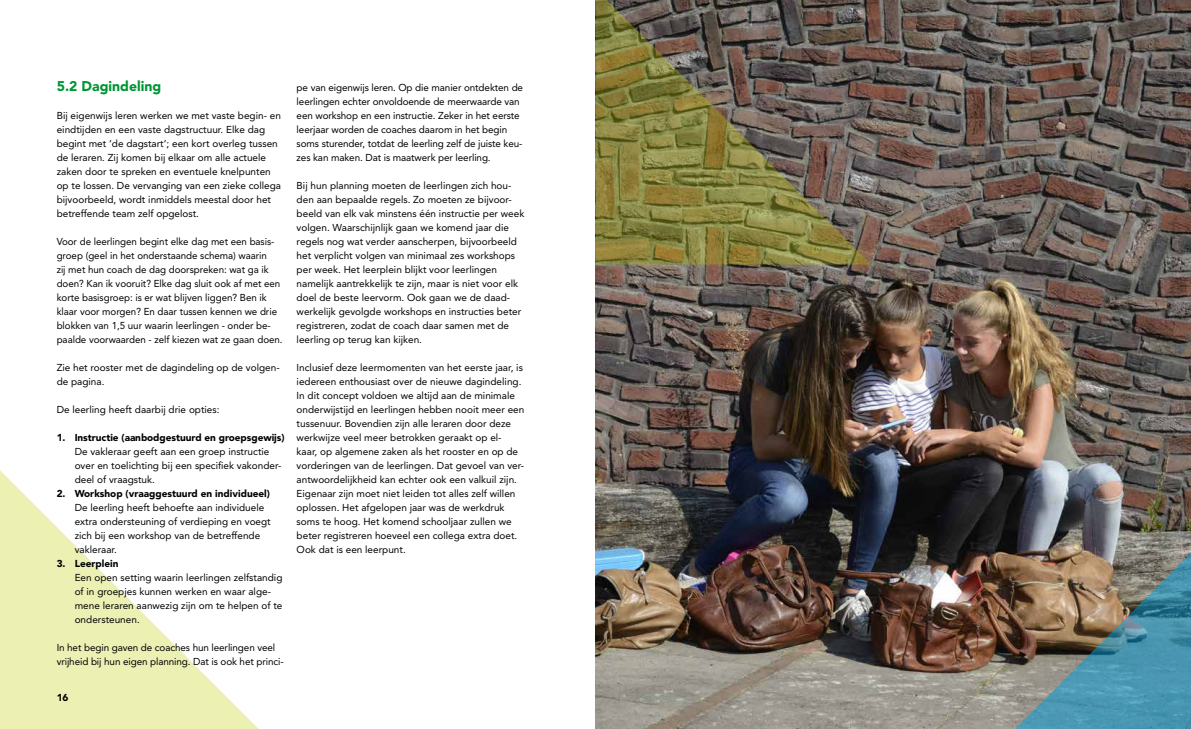
<style>
.page{position:relative;width:1191px;height:729px;background:#fff}
.page>*{position:absolute;margin:0;border:0;box-sizing:border-box;transform-origin:0 0}
.t1{font:900 14px "Avenir LT Std";color:#009534}
.t2{font:10px/14px "Avenir LT Std";color:#000}
.t3{font:900 10px "Avenir LT Std";color:#000}
</style>
<div class="page">
<svg style="left:0;top:470px;width:259px;height:259px"></svg>
<img style="left:595px;top:0;width:596px;height:729px">
<img style="left:595px;top:0;width:276px;height:264px">
<img style="left:1006px;top:544px;width:185px;height:185px">
<h1 class="t1" style="left:57px;top:77px;width:106px">5.2 Dagindeling</h1>
<p class="t2" style="left:57px;top:108px;width:226px">Bij eigenwijs leren werken we met vaste begin- en eindtijden en een vaste dagstructuur. Elke dag begint met ‘de dagstart’; een kort overleg tussen de leraren. Zij komen bij elkaar om alle actuele zaken door te spreken en eventuele knelpunten op te lossen. De vervanging van een zieke collega bijvoorbeeld, wordt inmiddels meestal door het betreffende team zelf opgelost.</p>
<p class="t2" style="left:57px;top:234px;width:227px">Voor de leerlingen begint elke dag met een basis&shy;groep (geel in het onderstaande schema) waarin<br>zij met hun coach de dag doorspreken: wat ga ik doen? Kan ik vooruit? Elke dag sluit ook af met een korte basisgroep: is er wat blijven liggen? Ben ik klaar voor morgen? En daar tussen kennen we drie blokken van 1,5 uur waarin leerlingen - onder be&shy;paalde voorwaarden - zelf kiezen wat ze gaan doen.</p>
<p class="t2" style="left:57px;top:360px;width:224px">Zie het rooster met de dagindeling op de volgen&shy;de pagina.</p>
<p class="t2" style="left:57px;top:402px;width:164px">De leerling heeft daarbij drie opties:</p>
<p class="t3" style="left:57px;top:431px;width:229px">1. Instructie (aanbodgestuurd en groepsgewijs)</p>
<p class="t2" style="left:75px;top:444px;width:208px">De vakleraar geeft aan een groep instructie over en toelichting bij een specifiek vakonder&shy;deel of vraagstuk.</p>
<p class="t3" style="left:57px;top:487px;width:215px">2. Workshop (vraaggestuurd en individueel)</p>
<p class="t2" style="left:75px;top:500px;width:198px">De leerling heeft behoefte aan individuele extra ondersteuning of verdieping en voegt zich bij een workshop van de betreffende vakleraar.</p>
<p class="t3" style="left:57px;top:557px;width:63px">3. Leerplein</p>
<p class="t2" style="left:75px;top:570px;width:209px">Een open setting waarin leerlingen zelfstandig of in groepjes kunnen werken en waar alge&shy;mene leraren aanwezig zijn om te helpen of te ondersteunen.</p>
<p class="t2" style="left:57px;top:640px;width:228px">In het begin gaven de coaches hun leerlingen veel vrijheid bij hun eigen planning. Dat is ook het princi-</p>
<p class="t3" style="left:57px;top:691px;width:13px">16</p>
<p class="t2" style="left:297px;top:80px;width:228px">pe van eigenwijs leren. Op die manier ontdekten de leerlingen echter onvoldoende de meerwaarde van een workshop en een instructie. Zeker in het eerste leerjaar worden de coaches daarom in het begin soms sturender, totdat de leerling zelf de juiste keu&shy;zes kan maken. Dat is maatwerk per leerling.</p>
<p class="t2" style="left:297px;top:178px;width:229px">Bij hun planning moeten de leerlingen zich hou&shy;den aan bepaalde regels. Zo moeten ze bijvoor&shy;beeld van elk vak minstens één instructie per week volgen. Waarschijnlijk gaan we komend jaar die regels nog wat verder aanscherpen, bijvoorbeeld het verplicht volgen van minimaal zes workshops per week. Het leerplein blijkt voor leerlingen namelijk aantrekkelijk te zijn, maar is niet voor elk doel de beste leervorm. Ook gaan we de daad&shy;werkelijk gevolgde workshops en instructies beter registreren, zodat de coach daar samen met de leerling op terug kan kijken.</p>
<p class="t2" style="left:297px;top:360px;width:229px">Inclusief deze leermomenten van het eerste jaar, is iedereen enthousiast over de nieuwe dagindeling.<br>In dit concept voldoen we altijd aan de minimale onderwijstijd en leerlingen hebben nooit meer een tussenuur. Bovendien zijn alle leraren door deze werkwijze veel meer betrokken geraakt op el&shy;kaar, op algemene zaken als het rooster en op de vorderingen van de leerlingen. Dat gevoel van ver&shy;antwoordelijkheid kan echter ook een valkuil zijn.<br>Eigenaar zijn moet niet leiden tot alles zelf willen oplossen. Het afgelopen jaar was de werkdruk soms te hoog. Het komend schooljaar zullen we beter registreren hoeveel een collega extra doet.<br>Ook dat is een leerpunt.</p>
</div>
